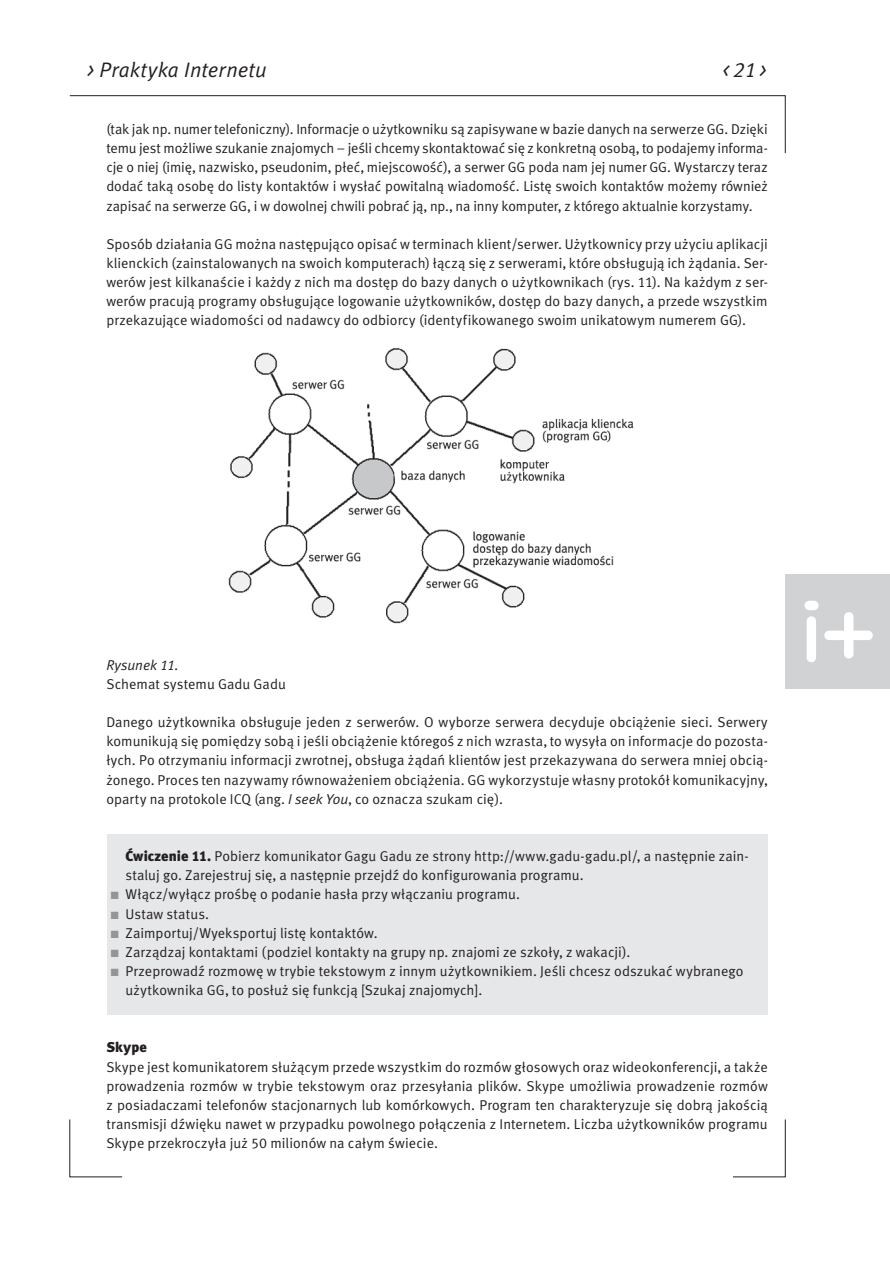
<style>
.page{position:relative;width:890px;height:1263px;background:#fff}
.page>*{position:absolute;margin:0;border:0;box-sizing:border-box;transform-origin:0 0}
.t1{font:italic 21px "Meta Normal CELF";letter-spacing:.015em;color:#231f20}
.t2{font:14.25px/19.2px "Meta Normal CELF";letter-spacing:.005em;color:#231f20;text-align:justify}
.t3{font:italic 14.25px "Meta Normal CELF";color:#231f20}
.t4{font:14.25px "Meta Black CELF";letter-spacing:.005em;color:#231f20}
.s1{font-style:italic}
.s2{font-family:"Meta Black CELF"}
.s3{color:#939598}
</style>
<div class="page">
<svg style="left:69px;top:95px;width:716px;height:58px"></svg>
<svg style="left:69px;top:1119px;width:54px;height:58px"></svg>
<svg style="left:733px;top:1119px;width:52px;height:58px"></svg>
<div style="left:784px;top:574px;width:105px;height:115px;background:#d1d2d4"></div>
<div style="left:806px;top:616px;width:9px;height:46px;background:#fff;border-radius:5px"></div>
<div style="left:804px;top:601px;width:14px;height:9px;background:#fff;border-radius:5px"></div>
<svg style="left:824px;top:612px;width:48px;height:46px"></svg>
<div style="left:107px;top:834px;width:660px;height:180px;background:#e6e7e9"></div>
<img style="left:228px;top:348px;width:406px;height:276px">
<h1 class="t1" style="left:87px;top:57px;width:181px">&gt; Praktyka Internetu</h1>
<h1 class="t1" style="left:722px;top:57px;width:45px">&lt; 21 &gt;</h1>
<p class="t2" style="left:106px;top:120px;width:662px">(tak jak np. numer telefoniczny). Informacje o użytkowniku są zapisywane w bazie danych na serwerze GG. Dzięki temu jest możliwe szukanie znajomych – jeśli chcemy skontaktować się z konkretną osobą, to podajemy informa&shy;cje o niej (imię, nazwisko, pseudonim, płeć, miejscowość), a serwer GG poda nam jej numer GG. Wystarczy teraz dodać taką osobę do listy kontaktów i wysłać powitalną wiadomość. Listę swoich kontaktów możemy również zapisać na serwerze GG, i w dowolnej chwili pobrać ją, np., na inny komputer, z którego aktualnie korzystamy.</p>
<p class="t2" style="left:106px;top:234px;width:662px">Sposób działania GG można następująco opisać w terminach klient/serwer. Użytkownicy przy użyciu aplikacji klienckich (zainstalowanych na swoich komputerach) łączą się z serwerami, które obsługują ich żądania. Ser&shy;werów jest kilkanaście i każdy z nich ma dostęp do bazy danych o użytkownikach (rys. 11). Na każdym z ser&shy;werów pracują programy obsługujące logowanie użytkowników, dostęp do bazy danych, a przede wszystkim przekazujące wiadomości od nadawcy do odbiorcy (identyfikowanego swoim unikatowym numerem GG).</p>
<p class="t3" style="left:106px;top:656px;width:74px">Rysunek 11.</p>
<p class="t2" style="left:106px;top:674px;width:181px">Schemat systemu Gadu Gadu</p>
<p class="t2" style="left:106px;top:713px;width:662px">Danego użytkownika obsługuje jeden z serwerów. O wyborze serwera decyduje obciążenie sieci. Serwery komunikują się pomiędzy sobą i jeśli obciążenie któregoś z nich wzrasta, to wysyła on informacje do pozosta&shy;łych. Po otrzymaniu informacji zwrotnej, obsługa żądań klientów jest przekazywana do serwera mniej obcią&shy;żonego. Proces ten nazywamy równoważeniem obciążenia. GG wykorzystuje własny protokół komunikacyjny, oparty na protokole ICQ (ang. <span class="s1">I seek You</span>, co oznacza szukam cię).</p>
<p class="t2" style="left:125px;top:847px;width:624px"><span class="s2">Ćwiczenie 11.</span> Pobierz komunikator Gagu Gadu ze strony http://www.gadu-gadu.pl/, a następnie zain&shy;staluj go. Zarejestruj się, a następnie przejdź do konfigurowania programu.</p>
<p class="t2" style="left:111px;top:885px;width:410px"><span class="s3">■</span> Włącz/wyłącz prośbę o podanie hasła przy włączaniu programu.</p>
<p class="t2" style="left:111px;top:904px;width:100px"><span class="s3">■</span> Ustaw status.</p>
<p class="t2" style="left:111px;top:923px;width:268px"><span class="s3">■</span> Zaimportuj/Wyeksportuj listę kontaktów.</p>
<p class="t2" style="left:111px;top:942px;width:521px"><span class="s3">■</span> Zarządzaj kontaktami (podziel kontakty na grupy np. znajomi ze szkoły, z wakacji).</p>
<p class="t2" style="left:125px;top:961px;width:619px;text-indent:-15px"><span class="s3">■</span> Przeprowadź rozmowę w trybie tekstowym z innym użytkownikiem. Jeśli chcesz odszukać wybranego użytkownika GG, to posłuż się funkcją [Szukaj znajomych].</p>
<p class="t4" style="left:106px;top:1039px;width:42px">Skype</p>
<p class="t2" style="left:106px;top:1057px;width:662px">Skype jest komunikatorem służącym przede wszystkim do rozmów głosowych oraz wideokonferencji, a także prowadzenia rozmów w trybie tekstowym oraz przesyłania plików. Skype umożliwia prowadzenie rozmów z posiadaczami telefonów stacjonarnych lub komórkowych. Program ten charakteryzuje się dobrą jakością transmisji dźwięku nawet w przypadku powolnego połączenia z Internetem. Liczba użytkowników programu Skype przekroczyła już 50 milionów na całym świecie.</p>
</div>
